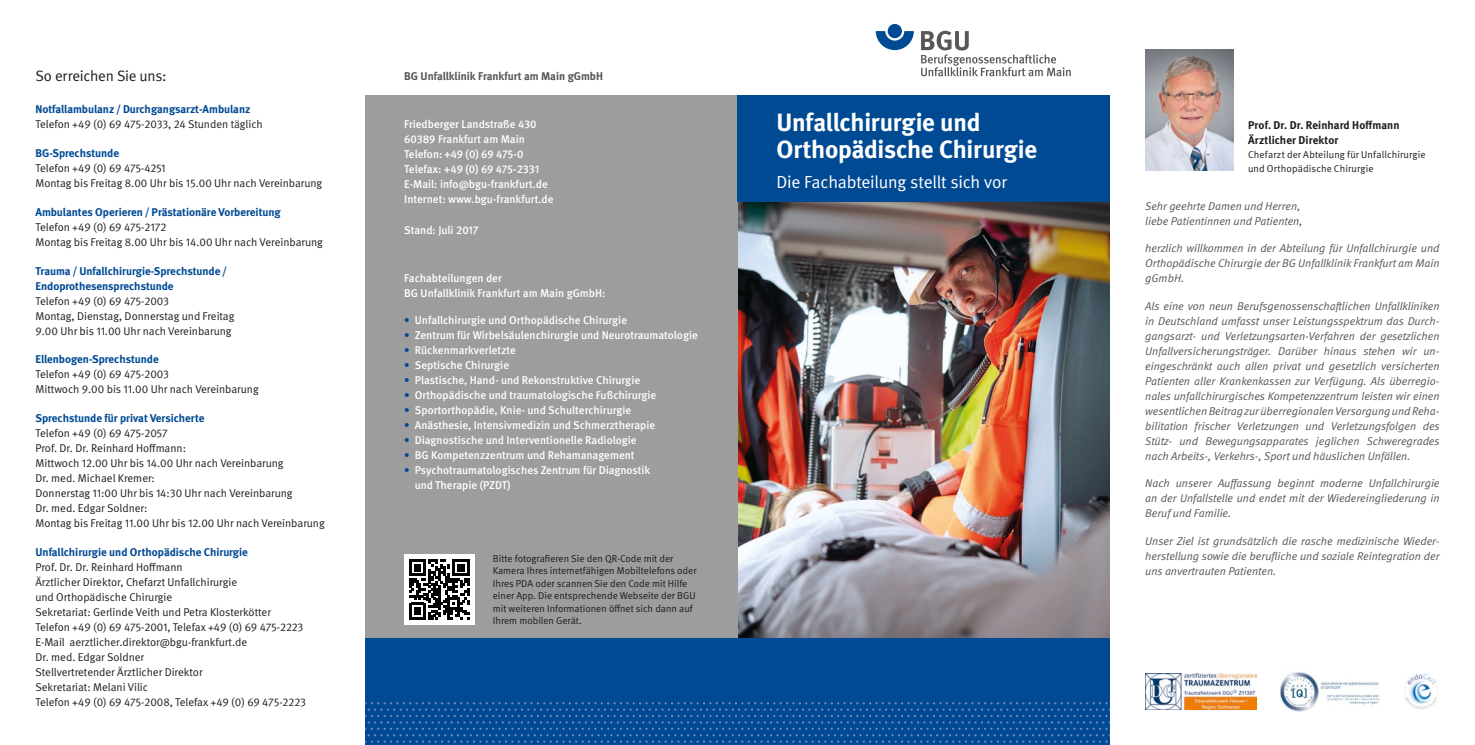
<style>
.page{position:relative;width:1475px;height:745px;background:#fff}
.page>*{position:absolute;margin:0;border:0;box-sizing:border-box;transform-origin:0 0}
.t1{font:700 25px/27.5px "DGUV Meta";letter-spacing:-.01em;color:#fff}
.t2{font:17.5px "DGUV Meta";letter-spacing:-.01em;color:#fff}
.t3{font:15px "DGUV Meta";letter-spacing:-.015em;color:#1d1d1b}
.t4{font:italic 11.25px/15px "DGUV Meta";color:#575756;text-align:justify}
.t5{font:11.25px/15px "DGUV Meta";color:#1d1d1b}
.t6{font:500 11.25px/15px "DGUV Meta";color:#fff}
.t7{font:700 11.25px/15px "DGUV Meta";color:#004a94}
.t8{font:700 11.25px/15px "DGUV Meta";letter-spacing:.005em;color:#1d1d1b}
.t9{font:700 11.25px "DGUV Meta";color:#575756}
.t10{font:10px/12.5px "DGUV Meta";color:#1d1d1b}
.s1{color:#004a94}
</style>
<div class="page">
<img style="left:737px;top:201px;width:372px;height:437px">
<div style="left:365px;top:95px;width:372px;height:546px;background:#9d9d9d"></div>
<div style="left:365px;top:638px;width:744px;height:106px;background:#004a94"></div>
<svg style="left:365px;top:702px;width:744px;height:40px"></svg>
<svg style="left:875px;top:31px;width:38px;height:19px"></svg>
<div style="left:887px;top:24px;width:14px;height:14px;background:#004a94;border-radius:50%"></div>
<svg style="left:921px;top:31px;width:149px;height:45px"></svg>
<img style="left:1145px;top:50px;width:88px;height:120px">
<div style="left:404px;top:554px;width:70px;height:70px;background:#fff"></div>
<svg style="left:409px;top:559px;width:60px;height:60px"></svg>
<div style="left:737px;top:95px;width:372px;height:106px;background:#004a94"></div>
<img style="left:1145px;top:673px;width:111px;height:36px">
<img style="left:1280px;top:672px;width:99px;height:38px">
<img style="left:1404px;top:673px;width:35px;height:36px">
<h3 class="t3" style="left:35px;top:67px;width:133px">So erreichen Sie uns:</h3>
<p class="t7" style="left:35px;top:102px;width:216px">Notfallambulanz / Durchgangsarzt-Ambulanz</p>
<p class="t5" style="left:35px;top:117px;width:229px">Telefon +49 (0) 69 475-2033, 24 Stunden täglich</p>
<p class="t7" style="left:35px;top:146px;width:85px">BG-Sprechstunde</p>
<p class="t5" style="left:35px;top:161px;width:288px">Telefon +49 (0) 69 475-4251<br>Montag bis Freitag 8.00 Uhr bis 15.00 Uhr nach Vereinbarung</p>
<p class="t7" style="left:35px;top:204px;width:247px">Ambulantes Operieren / Prästationäre Vorbereitung</p>
<p class="t5" style="left:35px;top:219px;width:289px">Telefon +49 (0) 69 475-2172<br>Montag bis Freitag 8.00 Uhr bis 14.00 Uhr nach Vereinbarung</p>
<p class="t7" style="left:35px;top:263px;width:193px">Trauma / Unfallchirurgie-Sprechstunde /<br>Endoprothesensprechstunde</p>
<p class="t5" style="left:35px;top:293px;width:200px">Telefon +49 (0) 69 475-2003<br>Montag, Dienstag, Donnerstag und Freitag<br>9.00 Uhr bis 11.00 Uhr nach Vereinbarung</p>
<p class="t7" style="left:35px;top:352px;width:125px">Ellenbogen-Sprechstunde</p>
<p class="t5" style="left:35px;top:367px;width:225px">Telefon +49 (0) 69 475-2003<br>Mittwoch 9.00 bis 11.00 Uhr nach Vereinbarung</p>
<p class="t7" style="left:35px;top:411px;width:170px">Sprechstunde für privat Versicherte</p>
<p class="t5" style="left:35px;top:426px;width:291px">Telefon +49 (0) 69 475-2057<br>Prof. Dr. Dr. Reinhard Hoffmann:<br>Mittwoch 12.00 Uhr bis 14.00 Uhr nach Vereinbarung<br>Dr. med. Michael Kremer:<br>Donnerstag 11:00 Uhr bis 14:30 Uhr nach Vereinbarung<br>Dr. med. Edgar Soldner:<br>Montag bis Freitag 11.00 Uhr bis 12.00 Uhr nach Vereinbarung</p>
<p class="t7" style="left:35px;top:544px;width:214px">Unfallchirurgie und Orthopädische Chirurgie</p>
<p class="t5" style="left:35px;top:559px;width:272px">Prof. Dr. Dr. Reinhard Hoffmann<br>Ärztlicher Direktor, Chefarzt Unfallchirurgie<br>und Orthopädische Chirurgie<br>Sekretariat: Gerlinde Veith und Petra Klosterkötter Telefon +49 (0) 69 475-2001, Telefax +49 (0) 69 475-2223<br>E-Mail aerztlicher.direktor@bgu-frankfurt.de<br>Dr. med. Edgar Soldner<br>Stellvertretender Ärztlicher Direktor<br>Sekretariat: Melani Vilic<br>Telefon +49 (0) 69 475-2008, Telefax +49 (0) 69 475-2223</p>
<p class="t9" style="left:404px;top:70px;width:200px">BG Unfallklinik Frankfurt am Main gGmbH</p>
<p class="t6" style="left:404px;top:117px;width:151px">Friedberger Landstraße 430<br>60389 Frankfurt am Main<br>Telefon: +49 (0) 69 475-0<br>Telefax: +49 (0) 69 475-2331<br>E-Mail: info@bgu-frankfurt.de<br>Internet: www.bgu-frankfurt.de</p>
<p class="t6" style="left:404px;top:222px;width:76px">Stand: Juli 2017</p>
<p class="t6" style="left:404px;top:270px;width:203px">Fachabteilungen der<br>BG Unfallklinik Frankfurt am Main gGmbH:</p>
<p class="t6" style="left:404px;top:313px;width:224px"><span class="s1">•</span> Unfallchirurgie und Orthopädische Chirurgie</p>
<p class="t6" style="left:404px;top:328px;width:295px"><span class="s1">•</span> Zentrum für Wirbelsäulenchirurgie und Neurotraumatologie</p>
<p class="t6" style="left:404px;top:343px;width:113px"><span class="s1">•</span> Rückenmarkverletzte</p>
<p class="t6" style="left:404px;top:358px;width:106px"><span class="s1">•</span> Septische Chirurgie</p>
<p class="t6" style="left:404px;top:373px;width:237px"><span class="s1">•</span> Plastische, Hand- und Rekonstruktive Chirurgie</p>
<p class="t6" style="left:404px;top:388px;width:253px"><span class="s1">•</span> Orthopädische und traumatologische Fußchirurgie</p>
<p class="t6" style="left:404px;top:403px;width:229px"><span class="s1">•</span> Sportorthopädie, Knie- und Schulterchirurgie</p>
<p class="t6" style="left:404px;top:418px;width:252px"><span class="s1">•</span> Anästhesie, Intensivmedizin und Schmerztherapie</p>
<p class="t6" style="left:404px;top:433px;width:234px"><span class="s1">•</span> Diagnostische und Interventionelle Radiologie</p>
<p class="t6" style="left:404px;top:448px;width:232px"><span class="s1">•</span> BG Kompetenzzentrum und Rehamanagement</p>
<p class="t6" style="left:415px;top:463px;width:237px;text-indent:-11px"><span class="s1">•</span> Psychotraumatologisches Zentrum für Diagnostik und Therapie (PZDT)</p>
<p class="t10" style="left:493px;top:552px;width:205px">Bitte fotografieren Sie den QR-Code mit der Kamera Ihres internetfähigen Mobiltelefons oder Ihres PDA oder scannen Sie den Code mit Hilfe einer App. Die entsprechende Webseite der BGU mit weiteren Informationen öffnet sich dann auf Ihrem mobilen Gerät.</p>
<h1 class="t1" style="left:776px;top:109px;width:262px">Unfallchirurgie und<br>Orthopädische Chirurgie</h1>
<h2 class="t2" style="left:776px;top:172px;width:232px">Die Fachabteilung stellt sich vor</h2>
<p class="t8" style="left:1247px;top:118px;width:153px">Prof. Dr. Dr. Reinhard Hoffmann<br>Ärztlicher Direktor</p>
<p class="t10" style="left:1247px;top:147px;width:179px;line-height:13.8px">Chefarzt der Abteilung für Unfallchirurgie und Orthopädische Chirurgie</p>
<p class="t4" style="left:1144px;top:198px;width:159px">Sehr geehrte Damen und Herren, liebe Patientinnen und Patienten,</p>
<p class="t4" style="left:1144px;top:241px;width:296px">herzlich willkommen in der Abteilung für Unfallchirurgie und Orthopädische Chirurgie der BG Unfallklinik Frankfurt am Main gGmbH.</p>
<p class="t4" style="left:1144px;top:298px;width:296px">Als eine von neun Berufsgenossenschaftlichen Unfallkliniken in Deutschland umfasst unser Leistungsspektrum das Durch&shy;gangsarzt- und Verletzungsarten-Verfahren der gesetzlichen Unfallversicherungsträger. Darüber hinaus stehen wir un&shy;eingeschränkt auch allen privat und gesetzlich versicherten Patienten aller Krankenkassen zur Verfügung. Als überregio&shy;nales unfallchirurgisches Kompetenzzentrum leisten wir einen wesentlichen Beitrag zur überregionalen Versorgung und Reha&shy;bilitation frischer Verletzungen und Verletzungsfolgen des Stütz- und Bewegungsapparates jeglichen Schweregrades nach Arbeits-, Verkehrs-, Sport und häuslichen Unfällen.</p>
<p class="t4" style="left:1144px;top:476px;width:296px">Nach unserer Auffassung beginnt moderne Unfallchirurgie an der Unfallstelle und endet mit der Wiedereingliederung in Beruf und Familie.</p>
<p class="t4" style="left:1144px;top:533px;width:296px">Unser Ziel ist grundsätzlich die rasche medizinische Wieder&shy;herstellung sowie die berufliche und soziale Reintegration der uns anvertrauten Patienten.</p>
</div>
